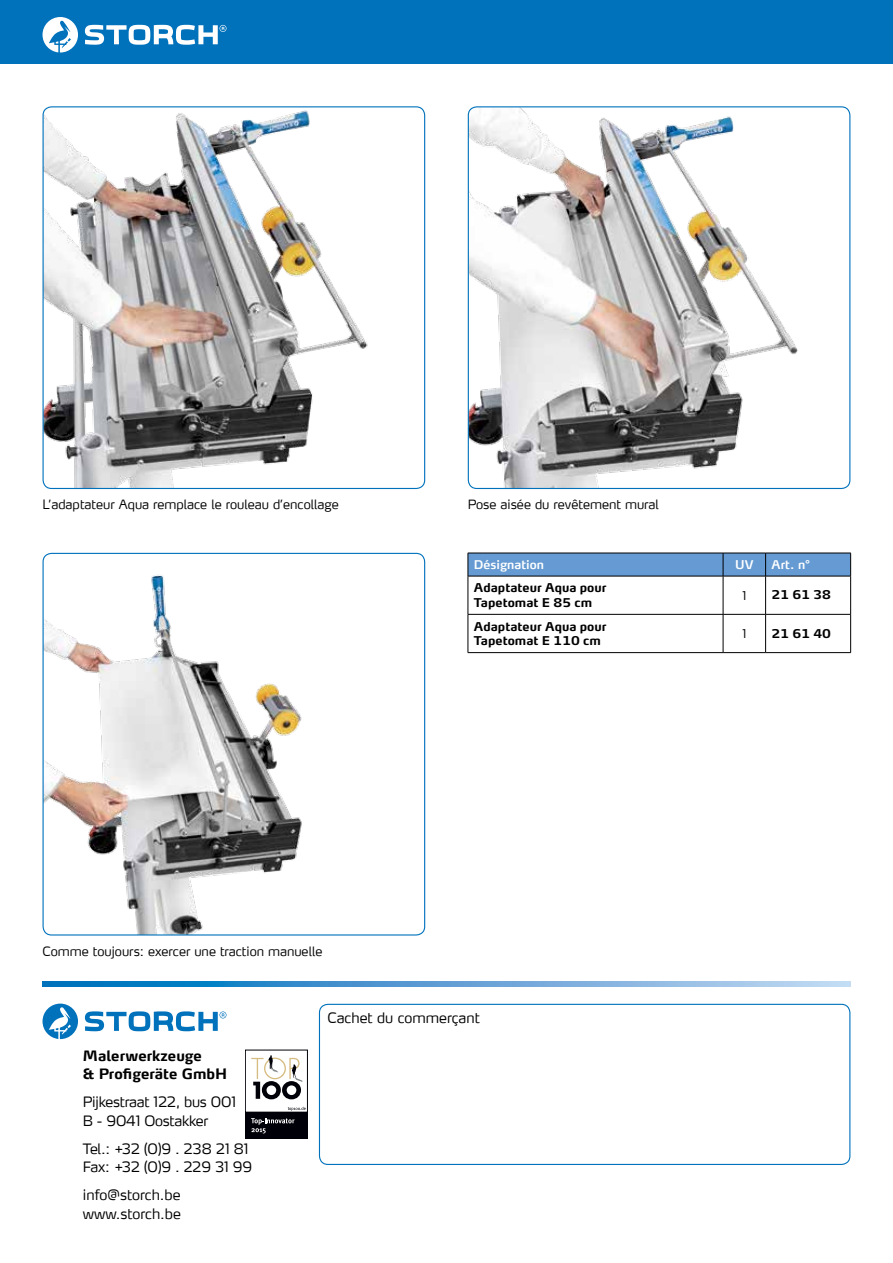
<style>
.page{position:relative;width:893px;height:1263px;background:#fff}
.page>*{position:absolute;margin:0;border:0;box-sizing:border-box;transform-origin:0 0}
.t1{font:300 14.25px/18.8px "Max LF";letter-spacing:-.005em;color:#000}
.t2{font:700 14.25px/18.8px "Max LF";color:#000}
.t3{font:300 12.75px "Max LF";color:#000}
.t4{font:700 12px/14.4px "Max CETF";color:#000}
.t5{font:600 12px "Max LF";color:#fff}
.t6{font:300 12px "Max LF";color:#000}
</style>
<div class="page">
<div style="left:0;top:0;width:893px;height:64px;background:#0072bc"></div>
<svg style="left:85px;top:25px;width:141px;height:20px"></svg>
<svg style="left:43px;top:17px;width:35px;height:36px"></svg>
<svg style="left:85px;top:1011px;width:141px;height:20px"></svg>
<svg style="left:43px;top:1003px;width:35px;height:36px"></svg>
<div style="left:245px;top:1112px;width:63px;height:27px;background:#000108"></div>
<svg style="left:251px;top:1118px;width:44px;height:15px"></svg>
<div style="left:245px;top:1050px;width:63px;height:62px;border:1px solid #000108"></div>
<svg style="left:288px;top:1107px;width:18px;height:4px"></svg>
<svg style="left:251px;top:1055px;width:52px;height:44px"></svg>
<div style="left:319px;top:1004px;width:531px;height:161px;border:1px solid #0072bc;border-radius:9px"></div>
<svg style="left:43px;top:982px;width:807px;height:4px;background:#5aa0d5"></svg>
<svg style="left:468px;top:553px;width:383px;height:23px;background:#6092c7"></svg>
<hr style="left:468px;top:576px;width:255px;height:1px;background:#000">
<hr style="left:723px;top:576px;width:43px;height:1px;background:#000">
<hr style="left:723px;top:576px;width:1px;height:38px;background:#000">
<hr style="left:766px;top:576px;width:85px;height:1px;background:#000">
<hr style="left:765px;top:576px;width:1px;height:38px;background:#000">
<hr style="left:850px;top:576px;width:1px;height:38px;background:#000">
<hr style="left:468px;top:614px;width:255px;height:1px;background:#000">
<hr style="left:723px;top:614px;width:43px;height:1px;background:#000">
<hr style="left:723px;top:614px;width:1px;height:38px;background:#000">
<hr style="left:766px;top:614px;width:85px;height:1px;background:#000">
<hr style="left:765px;top:614px;width:1px;height:38px;background:#000">
<hr style="left:850px;top:614px;width:1px;height:38px;background:#000">
<hr style="left:468px;top:652px;width:255px;height:1px;background:#000">
<hr style="left:723px;top:652px;width:43px;height:1px;background:#000">
<hr style="left:766px;top:652px;width:85px;height:1px;background:#000">
<hr style="left:468px;top:576px;width:1px;height:38px;background:#000">
<hr style="left:468px;top:614px;width:1px;height:38px;background:#000">
<img style="left:43px;top:107px;width:325px;height:381px">
<div style="left:43px;top:106px;width:382px;height:383px;border:1px solid #0072bc;border-radius:9px"></div>
<img style="left:468px;top:107px;width:330px;height:381px">
<div style="left:468px;top:106px;width:382px;height:383px;border:1px solid #0072bc;border-radius:9px"></div>
<img style="left:43px;top:553px;width:259px;height:382px">
<div style="left:43px;top:553px;width:382px;height:382px;border:1px solid #0072bc;border-radius:9px"></div>
<p class="t3" style="left:43px;top:497px;width:298px">L’adaptateur Aqua remplace le rouleau d’encollage</p>
<p class="t3" style="left:468px;top:497px;width:193px">Pose aisée du revêtement mural</p>
<p class="t3" style="left:43px;top:943px;width:282px">Comme toujours: exercer une traction manuelle</p>
<p class="t5" style="left:474px;top:557px;width:71px">Désignation</p>
<p class="t5" style="left:735px;top:557px;width:20px">UV</p>
<p class="t5" style="left:772px;top:557px;width:40px">Art. n°</p>
<p class="t4" style="left:474px;top:581px;width:134px">Adaptateur Aqua pour<br>Tapetomat E 85 cm</p>
<p class="t6" style="left:742px;top:588px;width:6px">1</p>
<p class="t4" style="left:772px;top:589px;width:61px">21 61 38</p>
<p class="t4" style="left:474px;top:620px;width:134px">Adaptateur Aqua pour<br>Tapetomat E 110 cm</p>
<p class="t6" style="left:742px;top:626px;width:6px">1</p>
<p class="t4" style="left:772px;top:627px;width:61px">21 61 40</p>
<p class="t2" style="left:83px;top:1046px;width:146px">Malerwerkzeuge<br>&amp; Profigeräte GmbH</p>
<p class="t1" style="left:83px;top:1092px;width:155px">Pijkestraat 122, bus 001<br>B - 9041 Oostakker</p>
<p class="t1" style="left:83px;top:1139px;width:171px">Tel.: +32 (0)9 . 238 21 81<br>Fax: +32 (0)9 . 229 31 99</p>
<p class="t1" style="left:83px;top:1185px;width:100px">info@storch.be www.storch.be</p>
<p class="t1" style="left:327px;top:1008px;width:154px">Cachet du commerçant</p>
</div>
